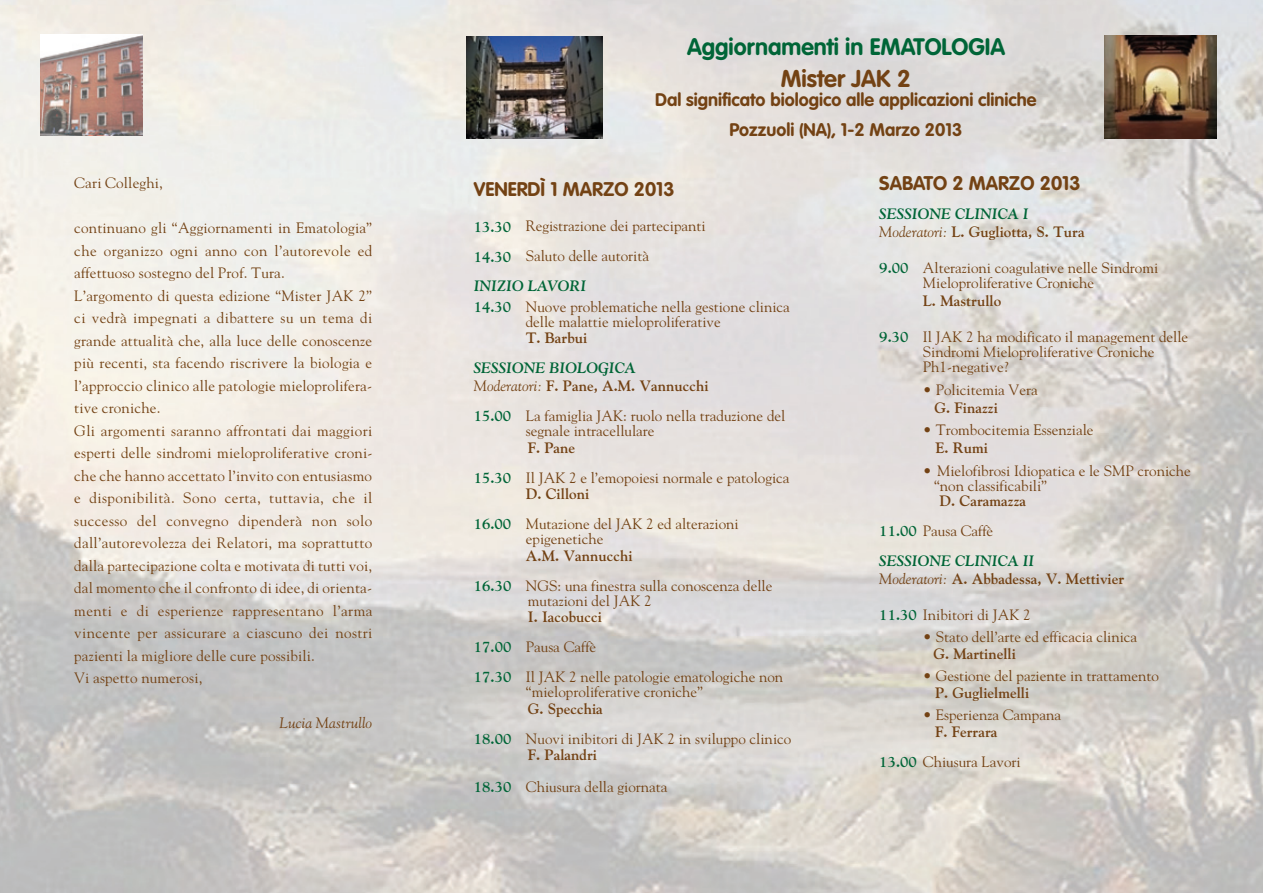
<style>
.page{position:relative;width:1263px;height:893px;background:#fff}
.page>*{position:absolute;margin:0;border:0;box-sizing:border-box;transform-origin:0 0}
.t1{font:700 24px "VAG Rounded";color:#734214}
.t2{font:700 23.55px "VAG Rounded";color:#006537}
.t3{font:700 19.5px "VAG Rounded";color:#734214}
.t4{font:700 18px/29.8px "VAG Rounded";color:#734214;text-align:center}
.t5{font:15px/22.5px "Goudy";color:#734214}
.t6{font:700 15px/18px "Goudy";color:#734214}
.t7{font:italic 700 15px/30px "Goudy";color:#006537}
.t8{font:italic 15px "Goudy";letter-spacing:.01em;color:#734214}
.s1{font-weight:700;color:#006537}
.s2{font-weight:700;font-style:italic;color:#006537}
.s3{font-style:italic;color:#006537}
.s4{font-weight:400;font-style:italic}
.s5{font-weight:700}
.s6{font-style:normal;color:#734214}
.s7{font-style:normal}
.s8{font-weight:400;font-style:normal;color:#734214}
</style>
<div class="page">
<img style="left:0;top:0;width:1263px;height:893px">
<img style="left:40px;top:34px;width:103px;height:102px">
<img style="left:467px;top:36px;width:135px;height:103px">
<img style="left:1104px;top:36px;width:112px;height:103px">
<p class="t5" style="left:74px;top:171px;width:90px">Cari Colleghi,</p>
<p class="t5" style="left:74px;top:216px;width:300px">continuano gli “Aggiornamenti in Ematologia” che organizzo ogni anno con l’autorevole ed affettuoso sostegno del Prof. Tura.<br>L’argomento di questa edizione “Mister JAK 2” ci vedrà impegnati a dibattere su un tema di grande attualità che, alla luce delle conoscenze più recenti, sta facendo riscrivere la biologia e l’approccio clinico alle patologie mieloprolifera&shy;tive croniche.<br>Gli argomenti saranno affrontati dai maggiori esperti delle sindromi mieloproliferative croni&shy;che che hanno accettato l’invito con entusiasmo e disponibilità. Sono certa, tuttavia, che il successo del convegno dipenderà non solo dall’autorevolezza dei Relatori, ma soprattutto dalla partecipazione colta e motivata di tutti voi, dal momento che il confronto di idee, di orienta&shy;menti e di esperienze rappresentano l’arma vincente per assicurare a ciascuno dei nostri pazienti la migliore delle cure possibili.<br>Vi aspetto numerosi,</p>
<p class="t8" style="left:280px;top:714px;width:94px">Lucia Mastrullo</p>
<h2 class="t2" style="left:687px;top:32px;width:320px">Aggiornamenti in EMATOLOGIA</h2>
<h1 class="t1" style="left:781px;top:65px;width:131px">Mister JAK 2</h1>
<p class="t4" style="left:655px;top:85px;width:383px">Dal significato biologico alle applicazioni cliniche<br>Pozzuoli (NA), 1-2 Marzo 2013</p>
<h3 class="t3" style="left:474px;top:178px;width:202px">VENERDÌ 1 MARZO 2013</h3>
<p class="t5" style="left:474px;top:210px;width:233px;line-height:30px"><span class="s1">13.30</span> Registrazione dei partecipanti<br><span class="s1">14.30</span> Saluto delle autorità<br><span class="s2">INIZIO LAVORI</span></p>
<p class="t5" style="left:526px;top:298px;width:266px;line-height:15px;text-indent:-52px"><span class="s1">14.30</span> Nuove problematiche nella gestione clinica delle malattie mieloproliferative</p>
<p class="t6" style="left:526px;top:329px;width:63px">T. Barbui</p>
<p class="t6" style="left:474px;top:359px;width:237px"><span class="s3">SESSIONE BIOLOGICA<br></span><span class="s4">Moderatori:</span> F. Pane, A.M. Vannucchi</p>
<p class="t5" style="left:526px;top:408px;width:261px;line-height:15px;text-indent:-52px"><span class="s1">15.00</span> La famiglia JAK: ruolo nella traduzione del segnale intracellulare</p>
<p class="t5" style="left:474px;top:432px;width:317px;line-height:30px;text-indent:54px"><span class="s5">F. Pane<br></span><span class="s1">15.30</span> Il JAK 2 e l’emopoiesi normale e patologica</p>
<p class="t5" style="left:474px;top:478px;width:266px;line-height:30px;text-indent:52px"><span class="s5">D. Cilloni<br></span><span class="s1">16.00</span> Mutazione del JAK 2 ed alterazioni</p>
<p class="t5" style="left:526px;top:527px;width:79px">epigenetiche</p>
<p class="t5" style="left:474px;top:540px;width:300px;line-height:30px;text-indent:52px"><span class="s5">A.M. Vannucchi<br></span><span class="s1">16.30</span> NGS: una finestra sulla conoscenza delle</p>
<p class="t5" style="left:528px;top:589px;width:125px">mutazioni del JAK 2</p>
<p class="t5" style="left:474px;top:601px;width:311px;line-height:30px;text-indent:54px"><span class="s5">I. Iacobucci<br></span><span class="s1">17.00</span> Pausa Caffè<br><span class="s1">17.30</span> Il JAK 2 nelle patologie ematologiche non</p>
<p class="t5" style="left:526px;top:680px;width:179px">“mieloproliferative croniche”</p>
<p class="t5" style="left:474px;top:693px;width:319px;line-height:30px;text-indent:54px"><span class="s5">G. Specchia<br></span><span class="s1">18.00</span> Nuovi inibitori di JAK 2 in sviluppo clinico</p>
<p class="t5" style="left:474px;top:739px;width:195px;line-height:31.3px;text-indent:54px"><span class="s5">F. Palandri<br></span><span class="s1">18.30</span> Chiusura della giornata</p>
<h3 class="t3" style="left:879px;top:171px;width:203px">SABATO 2 MARZO 2013</h3>
<p class="t6" style="left:879px;top:205px;width:207px"><span class="s3">SESSIONE CLINICA I<br></span><span class="s4">Moderatori:</span> L. Gugliotta, S. Tura</p>
<p class="t5" style="left:923px;top:260px;width:237px;line-height:15px;text-indent:-43px"><span class="s1">9.00</span> Alterazioni coagulative nelle Sindromi<br>Mieloproliferative Croniche</p>
<p class="t6" style="left:923px;top:292px;width:80px">L. Mastrullo</p>
<p class="t5" style="left:923px;top:329px;width:267px;line-height:15px;text-indent:-44px"><span class="s1">9.30</span> Il JAK 2 ha modificato il management delle<br>Sindromi Mieloproliferative Croniche<br>Ph1-negative?</p>
<p class="t5" style="left:923px;top:378px;width:116px">• Policitemia Vera</p>
<p class="t6" style="left:934px;top:398px;width:65px">G. Finazzi</p>
<p class="t5" style="left:923px;top:418px;width:172px">• Trombocitemia Essenziale</p>
<p class="t6" style="left:935px;top:439px;width:54px">E. Rumi</p>
<p class="t5" style="left:934px;top:463px;width:258px;line-height:15px;text-indent:-11px">• Mielofibrosi Idiopatica e le SMP croniche “non classificabili”</p>
<p class="t7" style="left:879px;top:485px;width:157px;text-indent:60px"><span class="s6">D. Caramazza<br></span><span class="s7">11.00</span> <span class="s8">Pausa Caffè<br></span>SESSIONE CLINICA II</p>
<p class="t6" style="left:879px;top:569px;width:246px"><span class="s4">Moderatori:</span> A. Abbadessa, V. Mettivier</p>
<p class="t5" style="left:879px;top:603px;width:153px"><span class="s1">11.30</span> Inibitori di JAK 2</p>
<p class="t5" style="left:923px;top:625px;width:216px">• Stato dell’arte ed efficacia clinica</p>
<p class="t6" style="left:933px;top:644px;width:84px">G. Martinelli</p>
<p class="t5" style="left:923px;top:664px;width:238px">• Gestione del paziente in trattamento</p>
<p class="t6" style="left:935px;top:683px;width:96px">P. Guglielmelli</p>
<p class="t5" style="left:923px;top:703px;width:140px">• Esperienza Campana</p>
<p class="t5" style="left:879px;top:716px;width:143px;line-height:30px;text-indent:56px"><span class="s5">F. Ferrara<br></span><span class="s1">13.00</span> Chiusura Lavori</p>
</div>
